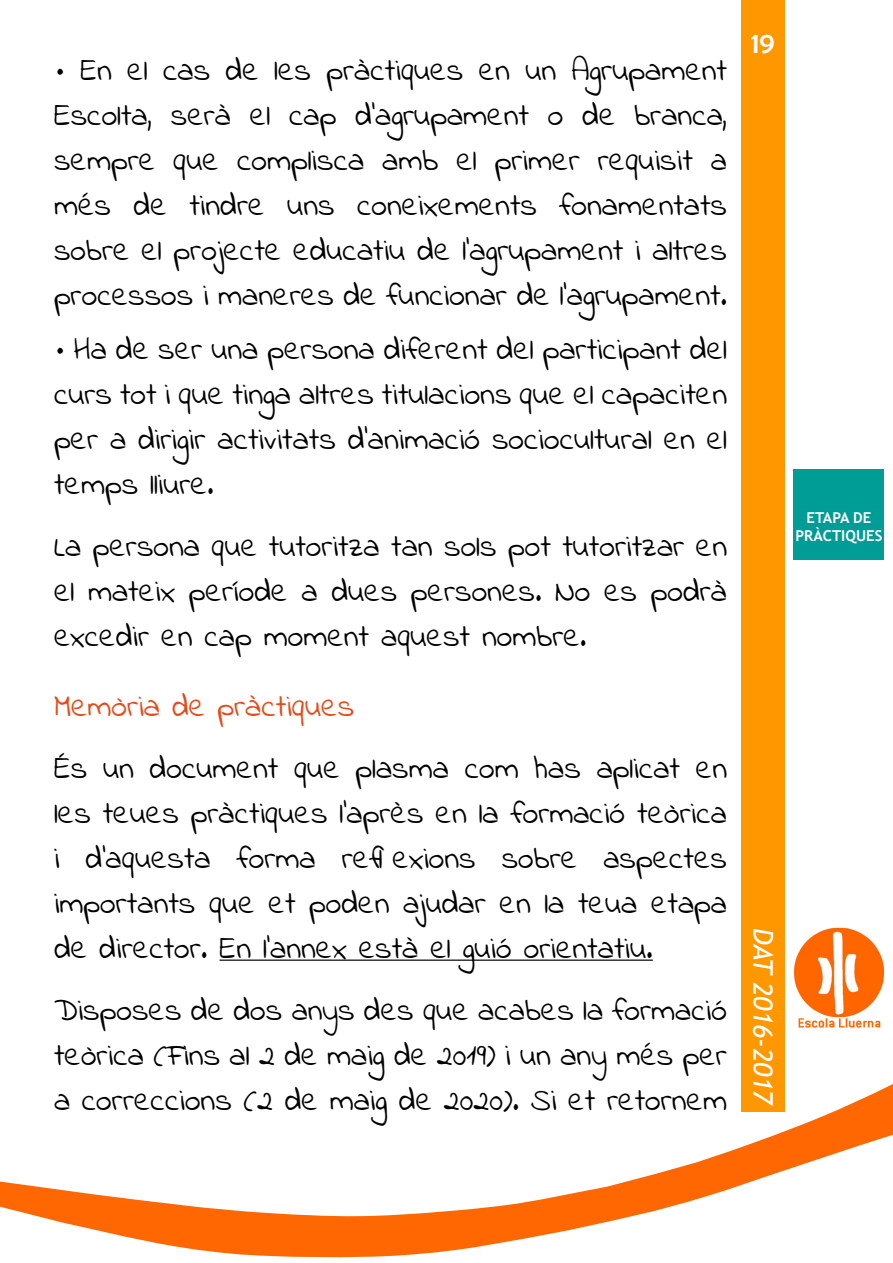
<style>
.page{position:relative;width:893px;height:1263px;background:#fff}
.page>*{position:absolute;margin:0;border:0;box-sizing:border-box;transform-origin:0 0}
.t1{font:30px "Berlin Sans FB";color:#fff}
.t2{font:italic 27px "Trebuchet MS";color:#fff}
.t3{font:24px/45px "Indie Flower";color:#000;text-align:justify}
.t4{font:24px "Indie Flower";color:#e64a18}
.t5{font:700 15px/18px "Trebuchet MS";color:#fff;text-align:center}
</style>
<div class="page">
<div style="left:794px;top:469px;width:90px;height:90px;background:#009c96"></div>
<svg style="left:0;top:1037px;width:893px;height:221px"></svg>
<div style="left:742px;top:0;width:43px;height:1111px;background:#ff9800"></div>
<img style="left:794px;top:928px;width:90px;height:100px">
<hr style="left:220px;top:959px;width:433px;height:2px;background:#000">
<p class="t3" style="left:54px;top:49px;width:675px">• En el cas de les pràctiques en un Agrupament Escolta, serà el cap d’agrupament o de branca, sempre que complisca amb el primer requisit a més de tindre uns coneixements fonamentats sobre el projecte educatiu de l’agrupament i altres processos i maneres de funcionar de l’agrupament.</p>
<p class="t3" style="left:54px;top:328px;width:675px">• Ha de ser una persona diferent del participant del curs tot i que tinga altres titulacions que el capaciten per a dirigir activitats d’animació sociocultural en el temps lliure.</p>
<p class="t3" style="left:54px;top:525px;width:675px">La persona que tutoritza tan sols pot tutoritzar en el mateix període a dues persones. No es podrà excedir en cap moment aquest nombre.</p>
<p class="t4" style="left:54px;top:694px;width:302px">Memòria de pràctiques</p>
<p class="t3" style="left:54px;top:747px;width:675px">És un document que plasma com has aplicat en les teues pràctiques l’après en la formació teòrica i d’aquesta forma reflexions sobre aspectes importants que et poden ajudar en la teua etapa de director. En l’annex està el guió orientatiu.</p>
<p class="t3" style="left:54px;top:989px;width:675px">Disposes de dos anys des que acabes la formació teòrica (Fins al 2 de maig de 2019) i un any més per a correccions (2 de maig de 2020). Si et retornem</p>
<p class="t1" style="left:751px;top:26px;width:25px">19</p>
<p class="t5" style="left:795px;top:509px;width:87px">ETAPADE<br>PRÀCTI QUES</p>
<p class="t2" style="left:779px;top:928px;width:180px;rotate:90deg">DAT 2016-2017</p>
</div>
